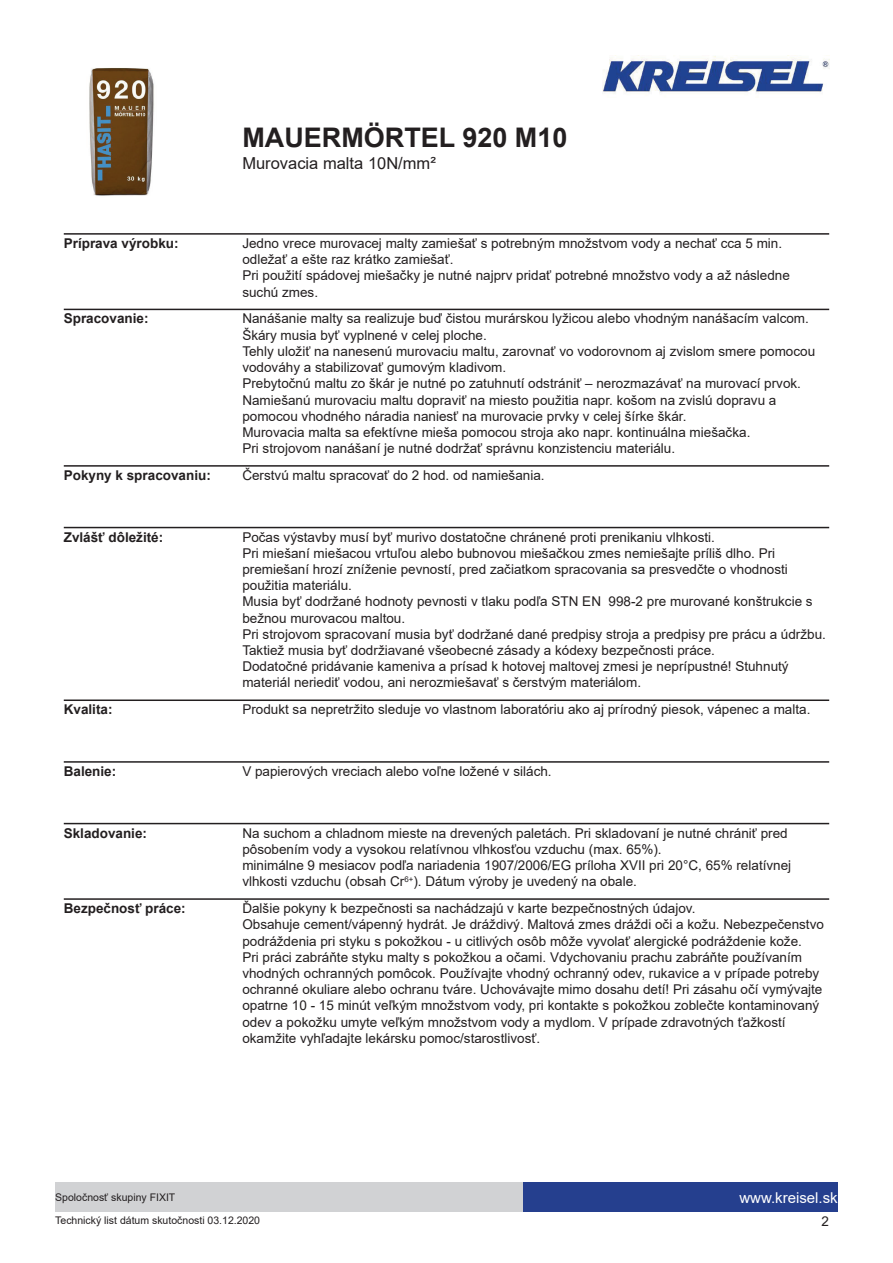
<style>
.page{position:relative;width:893px;height:1263px;background:#fff}
.page>*{position:absolute;margin:0;border:0;box-sizing:border-box;transform-origin:0 0}
.t1{font:700 27px "Arial";color:#231f20}
.t2{font:16.5px "Arial";color:#231f20}
.t3{font:15px "Arial";color:#fff}
.t4{font:13.5px/16.2px "Arial";color:#231f20}
.t5{font:700 13.5px "Arial";color:#231f20}
.t6{font:10.5px "Arial";color:#231f20}
</style>
<div class="page">
<img style="left:89px;top:68px;width:65px;height:128px">
<img style="left:602px;top:55px;width:227px;height:39px">
<div style="left:523px;top:1182px;width:315px;height:30px;background:#253f8e"></div>
<div style="left:55px;top:1182px;width:468px;height:30px;background:#d1d2d4"></div>
<hr style="left:64px;top:233px;width:765px;height:2px;background:#231f20">
<hr style="left:64px;top:309px;width:765px;height:1px;background:#231f20">
<hr style="left:64px;top:465px;width:765px;height:2px;background:#231f20">
<hr style="left:64px;top:527px;width:765px;height:1px;background:#231f20">
<hr style="left:64px;top:699px;width:765px;height:2px;background:#231f20">
<hr style="left:64px;top:761px;width:765px;height:2px;background:#231f20">
<hr style="left:64px;top:823px;width:765px;height:1px;background:#231f20">
<hr style="left:64px;top:898px;width:765px;height:2px;background:#231f20">
<h1 class="t1" style="left:242px;top:119px;width:327px">MAUERMÖRTEL 920 M10</h1>
<p class="t2" style="left:242px;top:152px;width:195px">Murovacia malta 10N/mm²</p>
<p class="t5" style="left:64px;top:234px;width:116px">Príprava výrobku:</p>
<p class="t4" style="left:242px;top:235px;width:549px">Jedno vrece murovacej malty zamiešať s potrebným množstvom vody a nechať cca 5 min. odležať a ešte raz krátko zamiešať.<br>Pri použití spádovej miešačky je nutné najprv pridať potrebné množstvo vody a až následne suchú zmes.</p>
<p class="t5" style="left:64px;top:309px;width:86px">Spracovanie:</p>
<p class="t4" style="left:242px;top:311px;width:574px">Nanášanie malty sa realizuje buď čistou murárskou lyžicou alebo vhodným nanášacím valcom.<br>Škáry musia byť vyplnené v celej ploche.<br>Tehly uložiť na nanesenú murovaciu maltu, zarovnať vo vodorovnom aj zvislom smere pomocou vodováhy a stabilizovať gumovým kladivom.<br>Prebytočnú maltu zo škár je nutné po zatuhnutí odstrániť – nerozmazávať na murovací prvok.<br>Namiešanú murovaciu maltu dopraviť na miesto použitia napr. košom na zvislú dopravu a pomocou vhodného náradia naniesť na murovacie prvky v celej šírke škár.<br>Murovacia malta sa efektívne mieša pomocou stroja ako napr. kontinuálna miešačka.<br>Pri strojovom nanášaní je nutné dodržať správnu konzistenciu materiálu.</p>
<p class="t5" style="left:64px;top:466px;width:149px">Pokyny k spracovaniu:</p>
<p class="t4" style="left:242px;top:467px;width:304px">Čerstvú maltu spracovať do 2 hod. od namiešania.</p>
<p class="t5" style="left:64px;top:527px;width:101px">Zvlášť dôležité:</p>
<p class="t4" style="left:242px;top:529px;width:585px">Počas výstavby musí byť murivo dostatočne chránené proti prenikaniu vlhkosti.<br>Pri miešaní miešacou vrtuľou alebo bubnovou miešačkou zmes nemiešajte príliš dlho. Pri premiešaní hrozí zníženie pevností, pred začiatkom spracovania sa presvedčte o vhodnosti použitia materiálu.<br>Musia byť dodržané hodnoty pevnosti v tlaku podľa STN EN 998-2 pre murované konštrukcie s bežnou murovacou maltou.<br>Pri strojovom spracovaní musia byť dodržané dané predpisy stroja a predpisy pre prácu a údržbu.<br>Taktiež musia byť dodržiavané všeobecné zásady a kódexy bezpečnosti práce.<br>Dodatočné pridávanie kameniva a prísad k hotovej maltovej zmesi je neprípustné! Stuhnutý materiál neriediť vodou, ani nerozmiešavať s čerstvým materiálom.</p>
<p class="t5" style="left:64px;top:700px;width:50px">Kvalita:</p>
<p class="t4" style="left:242px;top:701px;width:569px">Produkt sa nepretržito sleduje vo vlastnom laboratóriu ako aj prírodný piesok, vápenec a malta.</p>
<p class="t5" style="left:64px;top:762px;width:54px">Balenie:</p>
<p class="t4" style="left:242px;top:763px;width:311px">V papierových vreciach alebo voľne ložené v silách.</p>
<p class="t5" style="left:64px;top:823px;width:85px">Skladovanie:</p>
<p class="t4" style="left:242px;top:825px;width:550px">Na suchom a chladnom mieste na drevených paletách. Pri skladovaní je nutné chrániť pred pôsobením vody a vysokou relatívnou vlhkosťou vzduchu (max. 65%).<br>minimálne 9 mesiacov podľa nariadenia 1907/2006/EG príloha XVII pri 20°C, 65% relatívnej vlhkosti vzduchu (obsah Cr<sup>6+</sup>). Dátum výroby je uvedený na obale.</p>
<p class="t5" style="left:64px;top:899px;width:123px">Bezpečnosť práce:</p>
<p class="t4" style="left:242px;top:900px;width:583px">Ďalšie pokyny k bezpečnosti sa nachádzajú v karte bezpečnostných údajov.<br>Obsahuje cement/vápenný hydrát. Je dráždivý. Maltová zmes dráždi oči a kožu. Nebezpečenstvo podráždenia pri styku s pokožkou - u citlivých osôb môže vyvolať alergické podráždenie kože.<br>Pri práci zabráňte styku malty s pokožkou a očami. Vdychovaniu prachu zabráňte používaním vhodných ochranných pomôcok. Používajte vhodný ochranný odev, rukavice a v prípade potreby ochranné okuliare alebo ochranu tváre. Uchovávajte mimo dosahu detí! Pri zásahu očí vymývajte opatrne 10 - 15 minút veľkým množstvom vody, pri kontakte s pokožkou zoblečte kontaminovaný odev a pokožku umyte veľkým množstvom vody a mydlom. V prípade zdravotných ťažkostí okamžite vyhľadajte lekársku pomoc/starostlivosť.</p>
<p class="t6" style="left:55px;top:1190px;width:122px">Spoločnosť skupiny FIXIT</p>
<p class="t3" style="left:739px;top:1187px;width:100px">www.kreisel.sk</p>
<p class="t6" style="left:55px;top:1213px;width:206px">Technický list dátum skutočnosti 03.12.2020</p>
<p class="t4" style="left:821px;top:1213px;width:9px">2</p>
</div>
